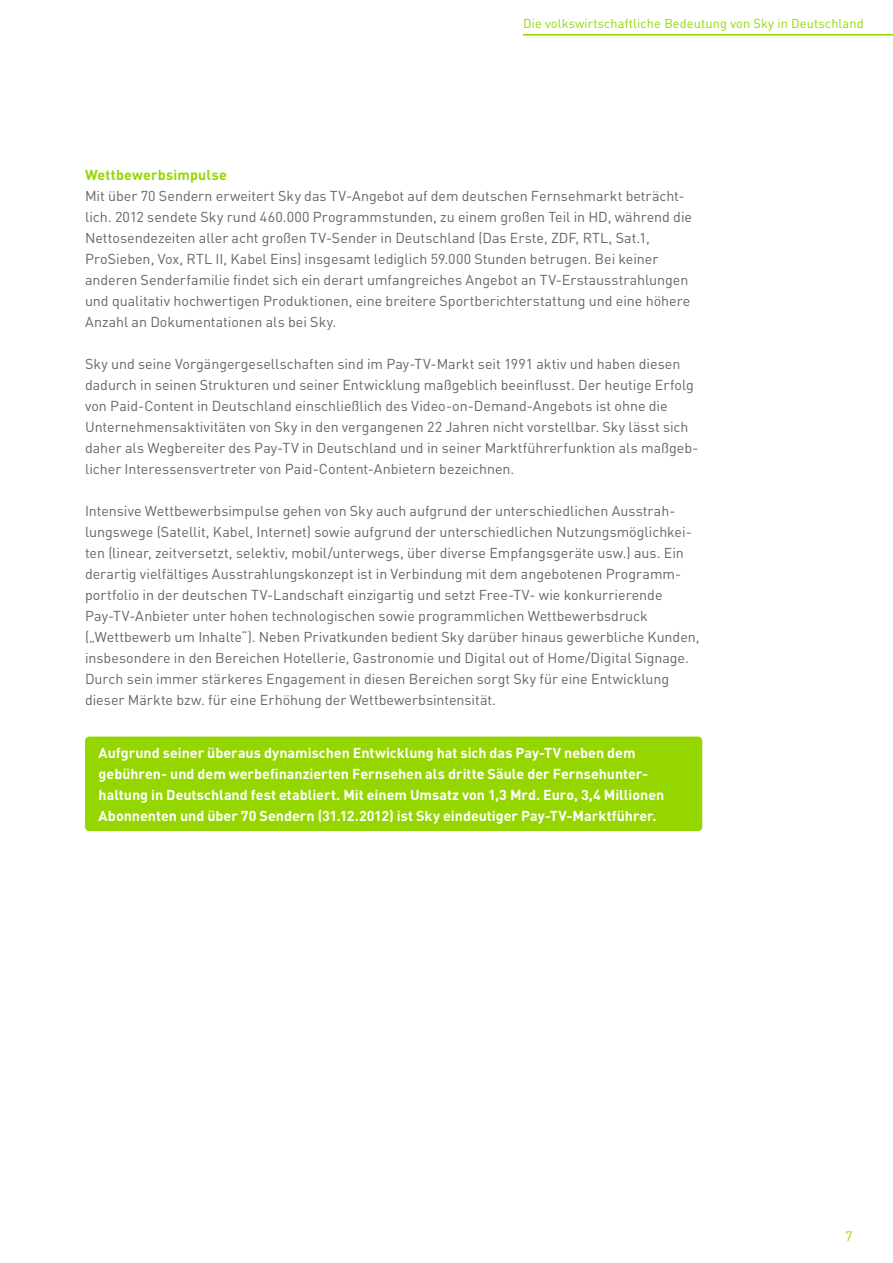
<style>
.page{position:relative;width:893px;height:1263px;background:#fff}
.page>*{position:absolute;margin:0;border:0;box-sizing:border-box;transform-origin:0 0}
.t1{font:14.25px/21px "DIN";color:#646569}
.t2{font:700 14.25px/21px "DIN";color:#fff}
.t3{font:700 14.25px "DIN";letter-spacing:.01em;color:#95d600}
.t4{font:13.5px "DIN";color:#95d600}
.t5{font:12.75px "DIN";letter-spacing:.01em;color:#95d600}
</style>
<div class="page">
<hr style="left:523px;top:34px;width:370px;height:2px;background:#95d600">
<div style="left:85px;top:737px;width:617px;height:94px;background:#95d600;border-radius:4px"></div>
<p class="t5" style="left:523px;top:15px;width:342px">Die volkswirtschaftliche Bedeutung von Sky in Deutschland</p>
<p class="t3" style="left:85px;top:166px;width:143px">Wettbewerbsimpulse</p>
<p class="t1" style="left:85px;top:185px;width:609px">Mit über 70 Sendern erweitert Sky das TV-Angebot auf dem deutschen Fernsehmarkt beträcht&shy;lich. 2012 sendete Sky rund 460.000 Programmstunden, zu einem großen Teil in HD, während die Nettosendezeiten aller acht großen TV-Sender in Deutschland (Das Erste, ZDF, RTL, Sat.1, ProSieben, Vox, RTL II, Kabel Eins) insgesamt lediglich 59.000 Stunden betrugen. Bei keiner anderen Senderfamilie findet sich ein derart umfangreiches Angebot an TV-Erstausstrahlungen und qualitativ hochwertigen Produktionen, eine breitere Sportberichterstattung und eine höhere Anzahl an Dokumentationen als bei Sky.</p>
<p class="t1" style="left:85px;top:353px;width:615px">Sky und seine Vorgängergesellschaften sind im Pay-TV-Markt seit 1991 aktiv und haben diesen dadurch in seinen Strukturen und seiner Entwicklung maßgeblich beeinflusst. Der heutige Erfolg von Paid-Content in Deutschland einschließlich des Video-on-Demand-Angebots ist ohne die Unternehmensaktivitäten von Sky in den vergangenen 22 Jahren nicht vorstellbar. Sky lässt sich daher als Wegbereiter des Pay-TV in Deutschland und in seiner Marktführerfunktion als maßgeb&shy;licher Interessensvertreter von Paid-Content-Anbietern bezeichnen.</p>
<p class="t1" style="left:85px;top:500px;width:616px">Intensive Wettbewerbsimpulse gehen von Sky auch aufgrund der unterschiedlichen Ausstrah&shy;lungswege (Satellit, Kabel, Internet) sowie aufgrund der unterschiedlichen Nutzungsmöglichkei&shy;ten (linear, zeitversetzt, selektiv, mobil/unterwegs, über diverse Empfangsgeräte usw.) aus. Ein derartig vielfältiges Ausstrahlungskonzept ist in Verbindung mit dem angebotenen Programm&shy;portfolio in der deutschen TV-Landschaft einzigartig und setzt Free-TV- wie konkurrierende Pay-TV-Anbieter unter hohen technologischen sowie programmlichen Wettbewerbsdruck („Wettbewerb um Inhalte“). Neben Privatkunden bedient Sky darüber hinaus gewerbliche Kunden, insbesondere in den Bereichen Hotellerie, Gastronomie und Digital out of Home/Digital Signage.<br>Durch sein immer stärkeres Engagement in diesen Bereichen sorgt Sky für eine Entwicklung dieser Märkte bzw. für eine Erhöhung der Wettbewerbsintensität.</p>
<p class="t2" style="left:99px;top:741px;width:567px">Aufgrund seiner überaus dynamischen Entwicklung hat sich das Pay-TV neben dem gebühren- und dem werbefinanzierten Fernsehen als dritte Säule der Fernsehunter&shy;haltung in Deutschland fest etabliert. Mit einem Umsatz von 1,3 Mrd. Euro, 3,4 Millionen Abonnenten und über 70 Sendern (31.12.2012) ist Sky eindeutiger Pay-TV-Marktführer.</p>
<p class="t4" style="left:845px;top:1227px;width:9px">7</p>
</div>
